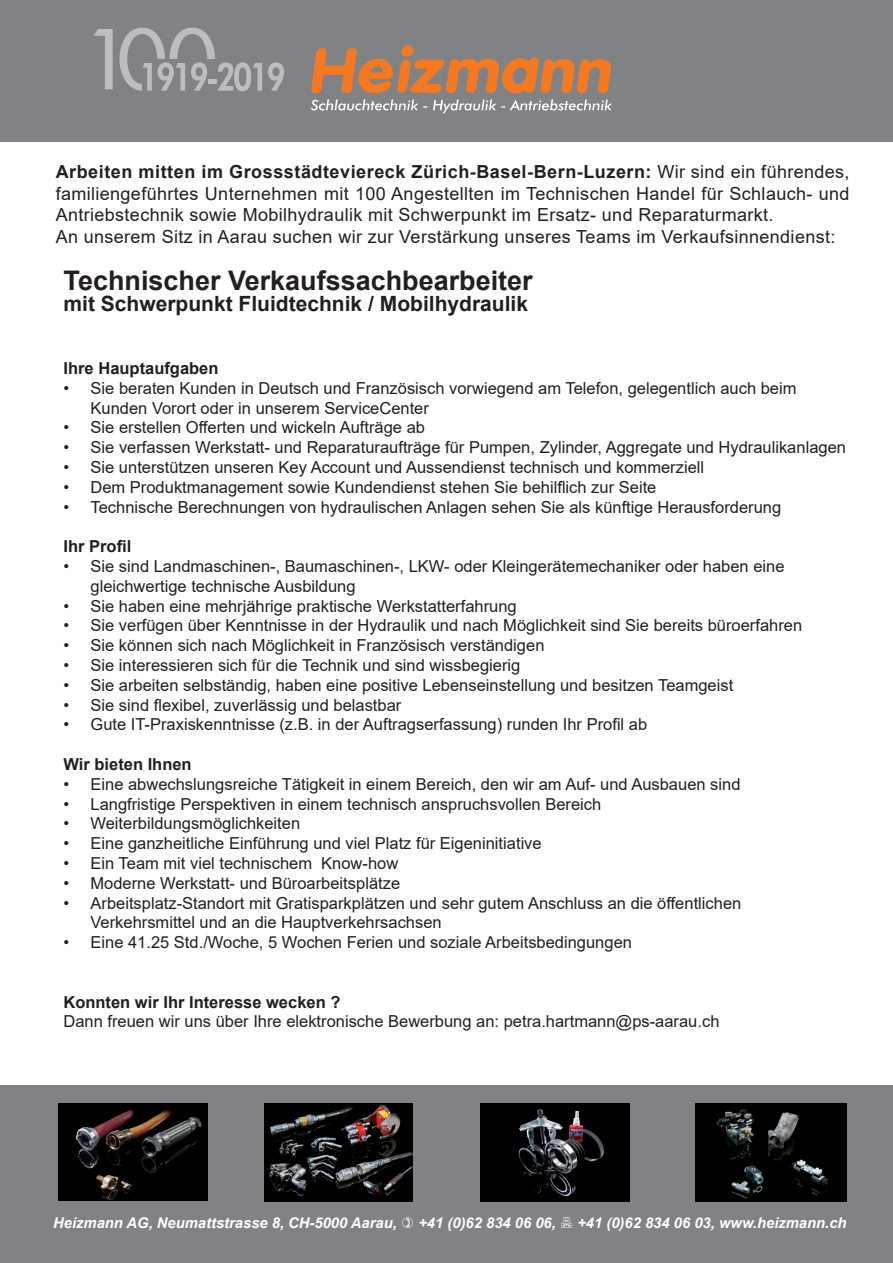
<style>
.page{position:relative;width:893px;height:1263px;background:#fff}
.page>*{position:absolute;margin:0;border:0;box-sizing:border-box;transform-origin:0 0}
.t1{font:700 27px "Arial";color:#231f20}
.t2{font:700 21px "Arial";color:#231f20}
.t3{font:18px/21.6px "Arial";letter-spacing:.02em;color:#231f20}
.t4{font:16.5px/19.8px "Arial";color:#231f20}
.t5{font:700 16.5px "Arial";color:#231f20}
.t6{font:italic 700 14.85px "Arial";color:#fff}
.s1{font-weight:700}
</style>
<div class="page">
<div style="left:0;top:1085px;width:893px;height:178px;background:#808285"></div>
<img style="left:59px;top:1103px;width:148px;height:98px">
<img style="left:264px;top:1103px;width:149px;height:98px">
<img style="left:481px;top:1103px;width:148px;height:98px">
<img style="left:695px;top:1103px;width:151px;height:98px">
<div style="left:0;top:0;width:893px;height:141px;background:#808285"></div>
<svg style="left:311px;top:45px;width:300px;height:48px"></svg>
<svg style="left:311px;top:99px;width:116px;height:11px"></svg>
<svg style="left:433px;top:99px;width:179px;height:14px"></svg>
<svg style="left:94px;top:28px;width:168px;height:63px"></svg>
<svg style="left:268px;top:62px;width:16px;height:29px"></svg>
<p class="t3" style="left:56px;top:161px;width:795px"><span class="s1">Arbeiten mitten im Grossstädteviereck Zürich-Basel-Bern-Luzern:</span> Wir sind ein führendes, familiengeführtes Unternehmen mit 100 Angestellten im Technischen Handel für Schlauch- und Antriebstechnik sowie Mobilhydraulik mit Schwerpunkt im Ersatz- und Reparaturmarkt.<br>An unserem Sitz in Aarau suchen wir zur Verstärkung unseres Teams im Verkaufsinnendienst:</p>
<h1 class="t1" style="left:64px;top:262px;width:471px">Technischer Verkaufssachbearbeiter</h1>
<p class="t2" style="left:64px;top:289px;width:466px">mit Schwerpunkt Fluidtechnik / Mobilhydraulik</p>
<p class="t5" style="left:64px;top:356px;width:156px">Ihre Hauptaufgaben</p>
<p class="t4" style="left:91px;top:378px;width:707px;text-indent:-27px">• Sie beraten Kunden in Deutsch und Französisch vorwiegend am Telefon, gelegentlich auch beim<br>Kunden Vorort oder in unserem ServiceCenter</p>
<p class="t4" style="left:64px;top:418px;width:363px">• Sie erstellen Offerten und wickeln Aufträge ab</p>
<p class="t4" style="left:64px;top:437px;width:784px">• Sie verfassen Werkstatt- und Reparaturaufträge für Pumpen, Zylinder, Aggregate und Hydraulikanlagen</p>
<p class="t4" style="left:64px;top:457px;width:642px">• Sie unterstützen unseren Key Account und Aussendienst technisch und kommerziell</p>
<p class="t4" style="left:64px;top:477px;width:594px">• Dem Produktmanagement sowie Kundendienst stehen Sie behilflich zur Seite</p>
<p class="t4" style="left:64px;top:497px;width:719px">• Technische Berechnungen von hydraulischen Anlagen sehen Sie als künftige Herausforderung</p>
<p class="t5" style="left:64px;top:535px;width:69px">Ihr Profil</p>
<p class="t4" style="left:91px;top:556px;width:695px;text-indent:-27px">• Sie sind Landmaschinen-, Baumaschinen-, LKW- oder Kleingerätemechaniker oder haben eine gleichwertige technische Ausbildung</p>
<p class="t4" style="left:64px;top:596px;width:455px">• Sie haben eine mehrjährige praktische Werkstatterfahrung</p>
<p class="t4" style="left:64px;top:616px;width:740px">• Sie verfügen über Kenntnisse in der Hydraulik und nach Möglichkeit sind Sie bereits büroerfahren</p>
<p class="t4" style="left:64px;top:635px;width:482px">• Sie können sich nach Möglichkeit in Französisch verständigen</p>
<p class="t4" style="left:64px;top:655px;width:458px">• Sie interessieren sich für die Technik und sind wissbegierig</p>
<p class="t4" style="left:64px;top:675px;width:671px">• Sie arbeiten selbständig, haben eine positive Lebenseinstellung und besitzen Teamgeist</p>
<p class="t4" style="left:64px;top:695px;width:339px">• Sie sind flexibel, zuverlässig und belastbar</p>
<p class="t4" style="left:64px;top:715px;width:585px">• Gute IT-Praxiskenntnisse (z.B. in der Auftragserfassung) runden Ihr Profil ab</p>
<p class="t5" style="left:64px;top:752px;width:130px">Wir bieten Ihnen</p>
<p class="t4" style="left:64px;top:774px;width:678px">• Eine abwechslungsreiche Tätigkeit in einem Bereich, den wir am Auf- und Ausbauen sind</p>
<p class="t4" style="left:64px;top:794px;width:539px">• Langfristige Perspektiven in einem technisch anspruchsvollen Bereich</p>
<p class="t4" style="left:64px;top:814px;width:238px">• Weiterbildungsmöglichkeiten</p>
<p class="t4" style="left:64px;top:833px;width:480px">• Eine ganzheitliche Einführung und viel Platz für Eigeninitiative</p>
<p class="t4" style="left:64px;top:853px;width:336px">• Ein Team mit viel technischem Know-how</p>
<p class="t4" style="left:64px;top:873px;width:338px">• Moderne Werkstatt- und Büroarbeitsplätze</p>
<p class="t4" style="left:90px;top:893px;width:652px;text-indent:-27px">• Arbeitsplatz-Standort mit Gratisparkplätzen und sehr gutem Anschluss an die öffentlichen<br>Verkehrsmittel und an die Hauptverkehrsachsen</p>
<p class="t4" style="left:64px;top:932px;width:570px">• Eine 41.25 Std./Woche, 5 Wochen Ferien und soziale Arbeitsbedingungen</p>
<p class="t5" style="left:63px;top:990px;width:278px">Konnten wir Ihr Interesse wecken ?</p>
<p class="t4" style="left:63px;top:1012px;width:657px">Dann freuen wir uns über Ihre elektronische Bewerbung an: petra.hartmann@ps-aarau.ch</p>
<p class="t6" style="left:53px;top:1213px;width:345px">Heizmann AG, Neumattstrasse 8, CH-5000 Aarau,</p>
<p class="t6" style="left:418px;top:1213px;width:139px">+41 (0)62 834 06 06,</p>
<p class="t6" style="left:577px;top:1213px;width:271px">+41 (0)62 834 06 03, www.heizmann.ch</p>
</div>
